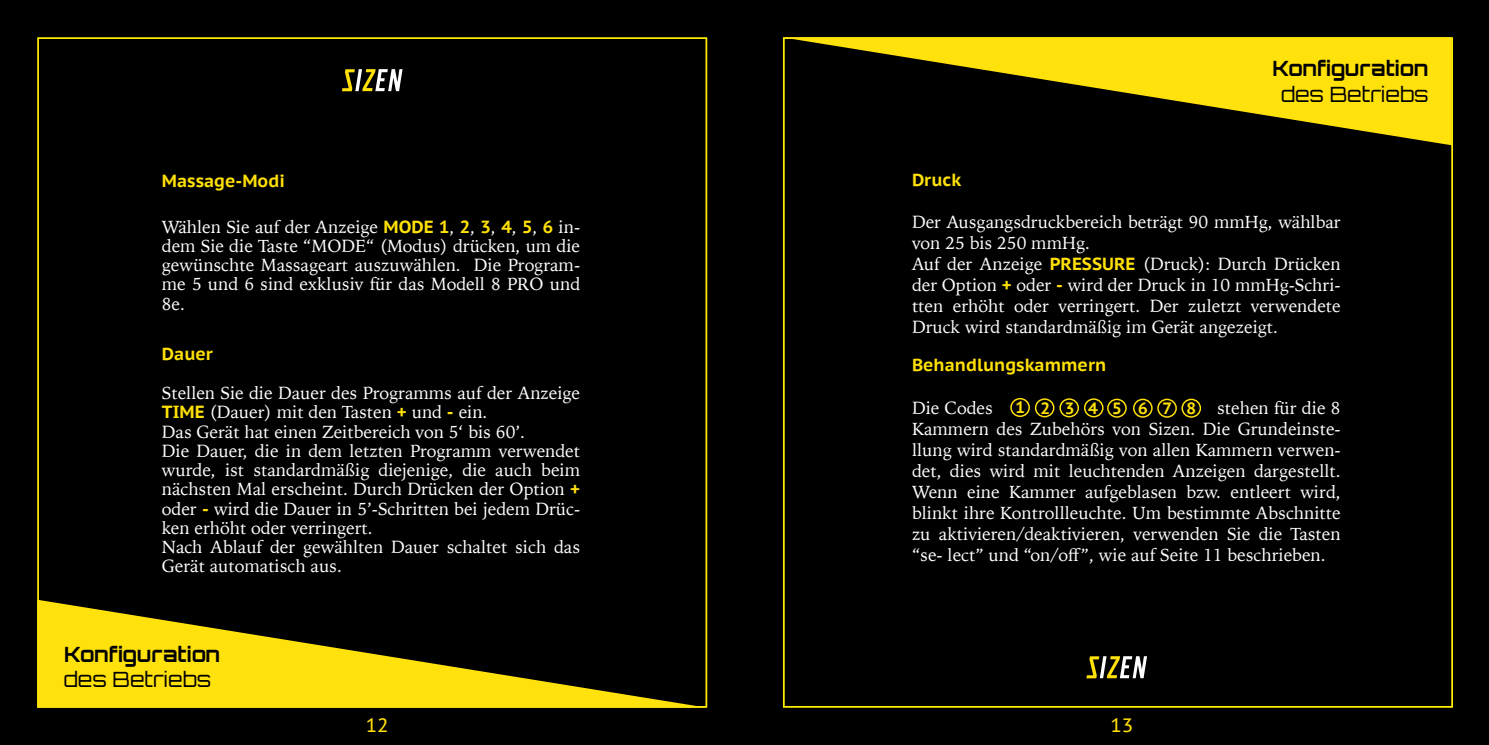
<style>
.page{position:relative;width:1489px;height:745px;background:#fff}
.page>*{position:absolute;margin:0;border:0;box-sizing:border-box;transform-origin:0 0}
.t1{font:700 21px "Orbitron";color:#000}
.t2{font:300 21px "Orbitron";color:#000}
.t3{font:19.25px "PT Sans Caption";color:#ffe108}
.t4{font:17.5px/19.2px "Iowan Old Style";color:#fff}
.t5{font:700 17.5px "PT Sans Caption";color:#ffe108}
.t6{font:700 16.28px "PT Sans Caption";letter-spacing:.895em;color:#ffe108}
.s1{font-family:"PT Sans Caption";font-weight:700;color:#ffe108}
</style>
<div class="page">
<div style="left:744px;top:0;width:744px;height:744px;background:#000"></div>
<svg style="left:782px;top:37px;width:669px;height:108px"></svg>
<div style="left:0;top:0;width:744px;height:744px;background:#000"></div>
<svg style="left:37px;top:599px;width:670px;height:108px"></svg>
<svg style="left:1086px;top:656px;width:60px;height:22px"></svg>
<svg style="left:342px;top:69px;width:60px;height:23px"></svg>
<div style="left:1010px;top:397px;width:19px;height:20px;border:1px solid #ffe108;border-radius:50%"></div>
<div style="left:1034px;top:398px;width:20px;height:19px;border:1px solid #ffe108;border-radius:50%"></div>
<div style="left:1059px;top:398px;width:19px;height:19px;border:1px solid #ffe108;border-radius:50%"></div>
<div style="left:1083px;top:398px;width:20px;height:19px;border:1px solid #ffe108;border-radius:50%"></div>
<div style="left:1107px;top:398px;width:19px;height:19px;border:1px solid #ffe108;border-radius:50%"></div>
<div style="left:1132px;top:398px;width:20px;height:19px;border:1px solid #ffe108;border-radius:50%"></div>
<div style="left:1157px;top:398px;width:19px;height:19px;border:1px solid #ffe108;border-radius:50%"></div>
<div style="left:1181px;top:398px;width:19px;height:19px;border:1px solid #ffe108;border-radius:50%"></div>
<p class="t5" style="left:162px;top:169px;width:124px">Massage-Modi</p>
<p class="t4" style="left:162px;top:216px;width:420px;text-align:justify">Wählen Sie auf der Anzeige <span class="s1">MODE 1</span>, <span class="s1">2</span>, <span class="s1">3</span>, <span class="s1">4</span>, <span class="s1">5</span>, <span class="s1">6</span> in&shy;dem Sie die Taste “MODE“ (Modus) drücken, um die gewünschte Massageart auszuwählen. Die Program&shy;me 5 und 6 sind exklusiv für das Modell 8 PRO und 8e.</p>
<p class="t5" style="left:162px;top:342px;width:53px">Dauer</p>
<p class="t4" style="left:162px;top:382px;width:420px">Stellen Sie die Dauer des Programms auf der Anzeige <span class="s1">TIME</span> (Dauer) mit den Tasten <span class="s1">+</span> und <span class="s1">-</span> ein.<br>Das Gerät hat einen Zeitbereich von 5‘ bis 60’.<br>Die Dauer, die in dem letzten Programm verwendet wurde, ist standardmäßig diejenige, die auch beim nächsten Mal erscheint. Durch Drücken der Option <span class="s1">+ </span>oder <span class="s1">-</span> wird die Dauer in 5’-Schritten bei jedem Drüc&shy;ken erhöht oder verringert.<br>Nach Ablauf der gewählten Dauer schaltet sich das Gerät automatisch aus.</p>
<p class="t1" style="left:64px;top:641px;width:157px">Konfiguration</p>
<p class="t2" style="left:64px;top:665px;width:148px">des Betriebs</p>
<p class="t1" style="left:1272px;top:56px;width:157px">Konfiguration</p>
<p class="t2" style="left:1281px;top:80px;width:148px">des Betriebs</p>
<p class="t5" style="left:912px;top:168px;width:51px">Druck</p>
<p class="t4" style="left:912px;top:210px;width:430px;line-height:21px">Der Ausgangsdruckbereich beträgt 90 mmHg, wählbar von 25 bis 250 mmHg.<br>Auf der Anzeige <span class="s1">PRESSURE</span> (Druck): Durch Drücken der Option <span class="s1">+</span> oder <span class="s1">-</span> wird der Druck in 10 mmHg-Schri&shy;tten erhöht oder verringert. Der zuletzt verwendete Druck wird standardmäßig im Gerät angezeigt.</p>
<p class="t5" style="left:912px;top:353px;width:196px">Behandlungskammern</p>
<p class="t4" style="left:912px;top:397px;width:82px">Die Codes</p>
<p class="t4" style="left:912px;top:396px;width:430px;line-height:21px;text-align:justify;text-indent:305px">stehen für die 8<br>Kammern des Zubehörs von Sizen. Die Grundeinste&shy;llung wird standardmäßig von allen Kammern verwen&shy;det, dies wird mit leuchtenden Anzeigen dargestellt.<br>Wenn eine Kammer aufgeblasen bzw. entleert wird, blinkt ihre Kontrollleuchte. Um bestimmte Abschnitte zu aktivieren/deaktivieren, verwenden Sie die Tasten “se- lect” und “on/off”, wie auf Seite 11 beschrieben.</p>
<p class="t6" style="left:1015px;top:397px;width:182px">12345678</p>
<p class="t3" style="left:366px;top:712px;width:24px">12</p>
<p class="t3" style="left:1110px;top:712px;width:24px">13</p>
</div>
